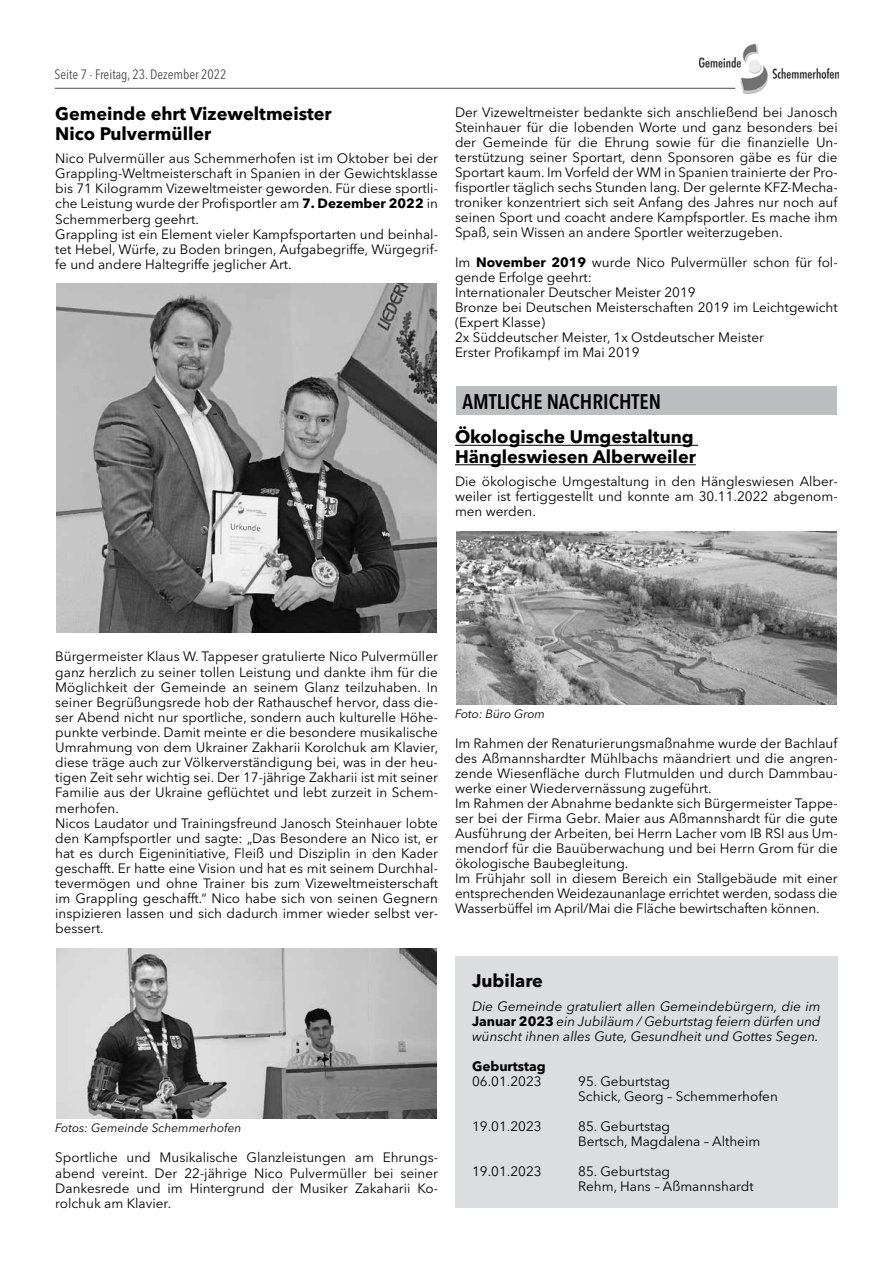
<style>
.page{position:relative;width:893px;height:1263px;background:#fff}
.page>*{position:absolute;margin:0;border:0;box-sizing:border-box;transform-origin:0 0}
.t1{font:21px "Avenir Next W1 G Cn Demi";color:#000}
.t2{font:700 18px/19.6px "Avenir Next W1 G";color:#000}
.t3{font:13.5px/15px "Avenir Next W1 G";color:#000}
.t4{font:italic 13.5px/15px "Avenir Next W1 G";color:#000;text-align:justify}
.t5{font:condensed 13.5px "Avenir Next W1 G";color:#4d4d4f}
.t6{font:700 13.5px "Avenir Next W1 G";color:#000}
.t7{font:italic 12px "Avenir Next W1 G";color:#000}
.s1{font-weight:700}
.s2{font-weight:700;font-style:normal}
</style>
<div class="page">
<img style="left:699px;top:44px;width:139px;height:50px">
<hr style="left:55px;top:88px;width:680px;height:1px;background:#4d4d4f">
<img style="left:56px;top:284px;width:381px;height:349px">
<img style="left:56px;top:948px;width:381px;height:170px">
<hr style="left:455px;top:445px;width:243px;height:1px;background:#000">
<hr style="left:455px;top:464px;width:241px;height:1px;background:#000">
<div style="left:456px;top:386px;width:381px;height:29px;background:#bcbec0"></div>
<img style="left:456px;top:531px;width:381px;height:173px">
<div style="left:455px;top:956px;width:383px;height:252px;background:#dcddde"></div>
<p class="t5" style="left:55px;top:63px;width:173px">Seite 7 · Freitag, 23. Dezember 2022</p>
<h2 class="t2" style="left:55px;top:102px;width:278px">Gemeinde ehrt Vizeweltmeister<br>Nico Pulvermüller</h2>
<p class="t3" style="left:55px;top:150px;width:384px">Nico Pulvermüller aus Schemmerhofen ist im Oktober bei der Grappling-Weltmeisterschaft in Spanien in der Gewichtsklasse bis 71 Kilogramm Vizeweltmeister geworden. Für diese sportli&shy;che Leistung wurde der Profisportler am <span class="s1">7. Dezember 2022</span> in Schemmerberg geehrt.<br>Grappling ist ein Element vieler Kampfsportarten und beinhal&shy;tet Hebel, Würfe, zu Boden bringen, Aufgabegriffe, Würgegrif&shy;fe und andere Haltegriffe jeglicher Art.</p>
<p class="t3" style="left:455px;top:103px;width:384px;text-align:justify">Der Vizeweltmeister bedankte sich anschließend bei Janosch Steinhauer für die lobenden Worte und ganz besonders bei der Gemeinde für die Ehrung sowie für die finanzielle Un&shy;terstützung seiner Sportart, denn Sponsoren gäbe es für die Sportart kaum. Im Vorfeld der WM in Spanien trainierte der Pro&shy;fisportler täglich sechs Stunden lang. Der gelernte KFZ-Mecha&shy;troniker konzentriert sich seit Anfang des Jahres nur noch auf seinen Sport und coacht andere Kampfsportler. Es mache ihm Spaß, sein Wissen an andere Sportler weiterzugeben.</p>
<p class="t3" style="left:455px;top:253px;width:384px">Im <span class="s1">November 2019</span> wurde Nico Pulvermüller schon für fol&shy;gende Erfolge geehrt:<br>Internationaler Deutscher Meister 2019<br>Bronze bei Deutschen Meisterschaften 2019 im Leichtgewicht (Expert Klasse)<br>2x Süddeutscher Meister, 1x Ostdeutscher Meister<br>Erster Profikampf im Mai 2019</p>
<h1 class="t1" style="left:462px;top:384px;width:200px">AMTLICHE NACHRICHTEN</h1>
<h2 class="t2" style="left:455px;top:426px;width:242px">Ökologische Umgestaltung<br>Hängleswiesen Alberweiler</h2>
<p class="t3" style="left:455px;top:473px;width:384px;text-align:justify">Die ökologische Umgestaltung in den Hängleswiesen Alber&shy;weiler ist fertiggestellt und konnte am 30.11.2022 abgenom&shy;men werden.</p>
<p class="t3" style="left:55px;top:648px;width:385px">Bürgermeister Klaus W. Tappeser gratulierte Nico Pulvermüller ganz herzlich zu seiner tollen Leistung und dankte ihm für die Möglichkeit der Gemeinde an seinem Glanz teilzuhaben. In seiner Begrüßungsrede hob der Rathauschef hervor, dass die&shy;ser Abend nicht nur sportliche, sondern auch kulturelle Höhe&shy;punkte verbinde. Damit meinte er die besondere musikalische Umrahmung von dem Ukrainer Zakharii Korolchuk am Klavier, diese träge auch zur Völkerverständigung bei, was in der heu&shy;tigen Zeit sehr wichtig sei. Der 17-jährige Zakharii ist mit seiner Familie aus der Ukraine geflüchtet und lebt zurzeit in Schem&shy;merhofen.<br>Nicos Laudator und Trainingsfreund Janosch Steinhauer lobte den Kampfsportler und sagte: „Das Besondere an Nico ist, er hat es durch Eigeninitiative, Fleiß und Disziplin in den Kader geschafft. Er hatte eine Vision und hat es mit seinem Durchhal&shy;tevermögen und ohne Trainer bis zum Vizeweltmeisterschaft im Grappling geschafft.“ Nico habe sich von seinen Gegnern inspizieren lassen und sich dadurch immer wieder selbst ver&shy;bessert.</p>
<p class="t7" style="left:55px;top:1118px;width:188px">Fotos: Gemeinde Schemmerhofen</p>
<p class="t3" style="left:55px;top:1149px;width:384px;text-align:justify">Sportliche und Musikalische Glanzleistungen am Ehrungs&shy;abend vereint. Der 22-jährige Nico Pulvermüller bei seiner Dankesrede und im Hintergrund der Musiker Zakaharii Ko&shy;rolchuk am Klavier.</p>
<p class="t7" style="left:455px;top:704px;width:92px">Foto: Büro Grom</p>
<p class="t3" style="left:455px;top:735px;width:384px">Im Rahmen der Renaturierungsmaßnahme wurde der Bachlauf des Aßmannshardter Mühlbachs mäandriert und die angren&shy;zende Wiesenfläche durch Flutmulden und durch Dammbau&shy;werke einer Wiedervernässung zugeführt.<br>Im Rahmen der Abnahme bedankte sich Bürgermeister Tappe&shy;ser bei der Firma Gebr. Maier aus Aßmannshardt für die gute Ausführung der Arbeiten, bei Herrn Lacher vom IB RSI aus Um&shy;mendorf für die Bauüberwachung und bei Herrn Grom für die ökologische Baubegleitung.<br>Im Frühjahr soll in diesem Bereich ein Stallgebäude mit einer entsprechenden Weidezaunanlage errichtet werden, sodass die Wasserbüffel im April/Mai die Fläche bewirtschaften können.</p>
<h2 class="t2" style="left:472px;top:970px;width:72px">Jubilare</h2>
<p class="t4" style="left:472px;top:997px;width:350px">Die Gemeinde gratuliert allen Gemeindebürgern, die im <span class="s2">Januar 2023</span> ein Jubiläum / Geburtstag feiern dürfen und wünscht ihnen alles Gute, Gesundheit und Gottes Segen.</p>
<p class="t6" style="left:472px;top:1055px;width:75px">Geburtstag</p>
<p class="t3" style="left:472px;top:1072px;width:71px">06.01.2023</p>
<p class="t3" style="left:578px;top:1072px;width:201px">95. Geburtstag<br>Schick, Georg – Schemmerhofen</p>
<p class="t3" style="left:472px;top:1117px;width:71px">19.01.2023</p>
<p class="t3" style="left:578px;top:1117px;width:183px">85. Geburtstag<br>Bertsch, Magdalena – Altheim</p>
<p class="t3" style="left:472px;top:1162px;width:71px">19.01.2023</p>
<p class="t3" style="left:578px;top:1162px;width:177px">85. Geburtstag<br>Rehm, Hans – Aßmannshardt</p>
</div>
